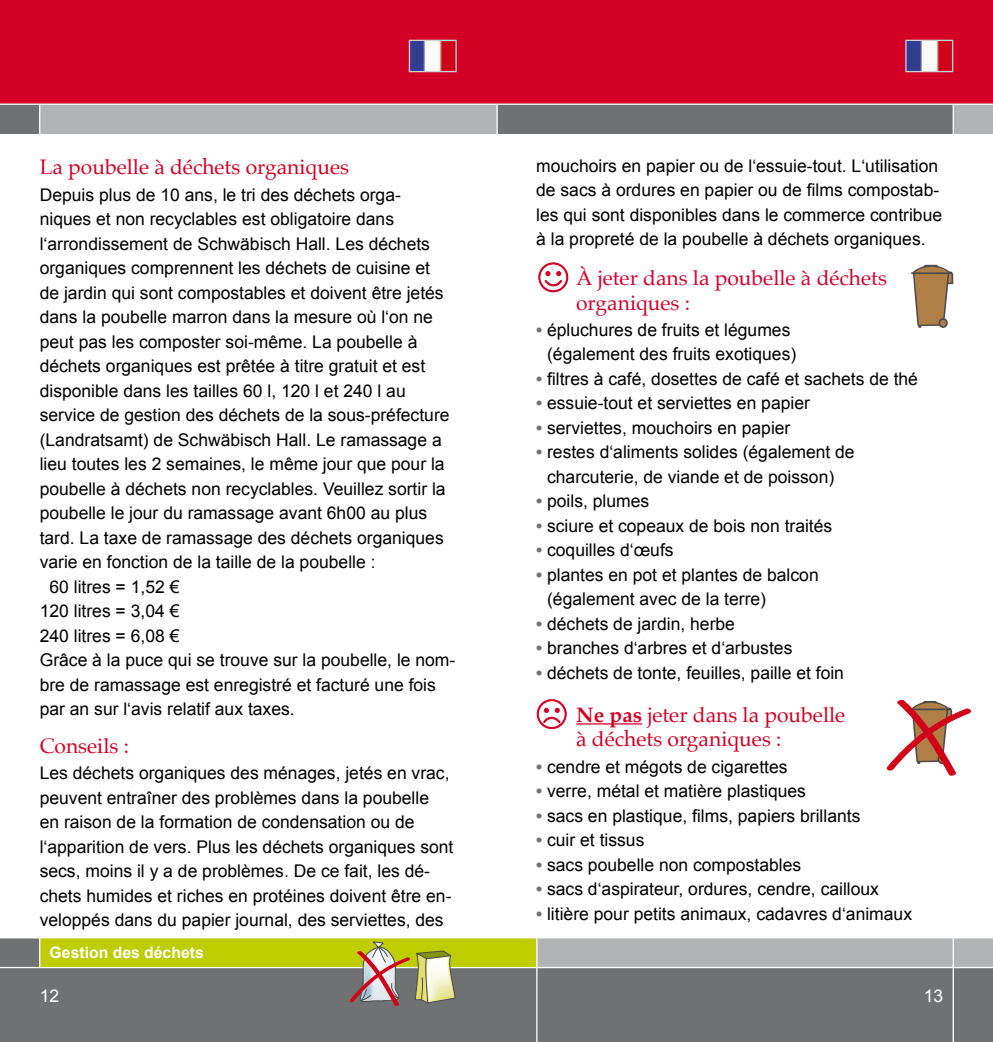
<style>
.page{position:relative;width:993px;height:1042px;background:#fff}
.page>*{position:absolute;margin:0;border:0;box-sizing:border-box;transform-origin:0 0}
.t1{font:21px/24.5px "Palatino";color:#d20024}
.t2{font:21px/24.5px "Palatino";color:#d2002c}
.t3{font:17.5px/24.5px "Arial";color:#000}
.t4{font:17.5px "Arial";color:#fff}
.t5{font:700 15.75px "Arial";color:#fff}
.s1{font-weight:700;color:#707172}
.s2{font-weight:700}
</style>
<div class="page">
<div style="left:0;top:0;width:992px;height:104px;background:#d20024"></div>
<div style="left:0;top:967px;width:992px;height:75px;background:#707172"></div>
<div style="left:0;top:938px;width:992px;height:29px;background:#b1b3b4"></div>
<div style="left:0;top:938px;width:40px;height:29px;background:#707172"></div>
<div style="left:0;top:104px;width:992px;height:30px;background:#707172"></div>
<div style="left:952px;top:104px;width:40px;height:30px;background:#b1b3b4"></div>
<hr style="left:952px;top:104px;width:1px;height:30px;background:#fff">
<div style="left:40px;top:104px;width:456px;height:30px;background:#b1b3b4"></div>
<div style="left:40px;top:938px;width:496px;height:29px;background:#bdcd00"></div>
<hr style="left:0;top:967px;width:992px;height:1px;background:#fff">
<hr style="left:0;top:104px;width:992px;height:1px;background:#fff">
<hr style="left:952px;top:814px;width:1px;height:228px;background:#fff">
<hr style="left:39px;top:104px;width:1px;height:863px;background:#fff">
<hr style="left:536px;top:938px;width:1px;height:104px;background:#fff">
<hr style="left:496px;top:104px;width:1px;height:30px;background:#fff">
<img style="left:410px;top:42px;width:32px;height:28px">
<div style="left:408px;top:40px;width:48px;height:32px;border:1px solid #d0d1d2"></div>
<img style="left:906px;top:42px;width:33px;height:28px">
<div style="left:904px;top:40px;width:48px;height:32px;border:1px solid #d0d1d2"></div>
<hr style="left:576px;top:723px;width:66px;height:1px;background:#d20024">
<svg style="left:538px;top:262px;width:30px;height:30px"></svg>
<svg style="left:536px;top:699px;width:30px;height:30px"></svg>
<svg style="left:349px;top:941px;width:107px;height:65px"></svg>
<svg style="left:886px;top:699px;width:85px;height:77px"></svg>
<svg style="left:911px;top:265px;width:41px;height:63px"></svg>
<div style="left:938px;top:318px;width:9px;height:10px;background:#b07f48;border:2px solid #4b4b4d;border-radius:50%"></div>
<p class="t1" style="left:40px;top:155px;width:311px">La poubelle à déchets organiques</p>
<p class="t3" style="left:40px;top:182px;width:362px">Depuis plus de 10 ans, le tri des déchets orga-</p>
<p class="t3" style="left:40px;top:207px;width:356px">niques et non recyclables est obligatoire dans</p>
<p class="t3" style="left:40px;top:231px;width:392px">l‘arrondissement de Schwäbisch Hall. Les déchets</p>
<p class="t3" style="left:40px;top:256px;width:392px">organiques comprennent les déchets de cuisine et</p>
<p class="t3" style="left:40px;top:280px;width:405px">de jardin qui sont compostables et doivent être jetés</p>
<p class="t3" style="left:40px;top:305px;width:394px">dans la poubelle marron dans la mesure où l‘on ne</p>
<p class="t3" style="left:40px;top:329px;width:379px">peut pas les composter soi-même. La poubelle à</p>
<p class="t3" style="left:40px;top:354px;width:387px">déchets organiques est prêtée à titre gratuit et est</p>
<p class="t3" style="left:40px;top:378px;width:367px">disponible dans les tailles 60 l, 120 l et 240 l au</p>
<p class="t3" style="left:40px;top:403px;width:411px">service de gestion des déchets de la sous-préfecture</p>
<p class="t3" style="left:40px;top:427px;width:403px">(Landratsamt) de Schwäbisch Hall. Le ramassage a</p>
<p class="t3" style="left:40px;top:452px;width:406px">lieu toutes les 2 semaines, le même jour que pour la</p>
<p class="t3" style="left:40px;top:476px;width:407px">poubelle à déchets non recyclables. Veuillez sortir la</p>
<p class="t3" style="left:40px;top:501px;width:389px">poubelle le jour du ramassage avant 6h00 au plus</p>
<p class="t3" style="left:40px;top:525px;width:405px">tard. La taxe de ramassage des déchets organiques</p>
<p class="t3" style="left:40px;top:550px;width:337px">varie en fonction de la taille de la poubelle :</p>
<p class="t3" style="left:49px;top:574px;width:131px">60 litres = 1,52 €</p>
<p class="t3" style="left:40px;top:599px;width:141px">120 litres = 3,04 €</p>
<p class="t3" style="left:40px;top:623px;width:141px">240 litres = 6,08 €</p>
<p class="t3" style="left:40px;top:648px;width:417px">Grâce à la puce qui se trouve sur la poubelle, le nom-</p>
<p class="t3" style="left:40px;top:672px;width:397px">bre de ramassage est enregistré et facturé une fois</p>
<p class="t3" style="left:40px;top:697px;width:256px">par an sur l‘avis relatif aux taxes.</p>
<p class="t1" style="left:40px;top:733px;width:91px">Conseils :</p>
<p class="t3" style="left:40px;top:761px;width:415px">Les déchets organiques des ménages, jetés en vrac, peuvent entraîner des problèmes dans la poubelle<br>en raison de la formation de condensation ou de l‘apparition de vers. Plus les déchets organiques sont secs, moins il y a de problèmes. De ce fait, les dé&shy;chets humides et riches en protéines doivent être en&shy;veloppés dans du papier journal, des serviettes, des</p>
<p class="t5" style="left:50px;top:942px;width:156px">Gestion des déchets</p>
<p class="t3" style="left:536px;top:153px;width:407px">mouchoirs en papier ou de l‘essuie-tout. L‘utilisation de sacs à ordures en papier ou de films compostab&shy;les qui sont disponibles dans le commerce contribue à la propreté de la poubelle à déchets organiques.</p>
<p class="t2" style="left:576px;top:265px;width:312px">À jeter dans la poubelle à déchets organiques :</p>
<p class="t3" style="left:547px;top:317px;width:250px;text-indent:-11px"><span class="s1">•</span> épluchures de fruits et légumes (également des fruits exotiques)</p>
<p class="t3" style="left:536px;top:366px;width:383px"><span class="s1">•</span> filtres à café, dosettes de café et sachets de thé</p>
<p class="t3" style="left:536px;top:391px;width:275px"><span class="s1">•</span> essuie-tout et serviettes en papier</p>
<p class="t3" style="left:536px;top:415px;width:256px"><span class="s1">•</span> serviettes, mouchoirs en papier</p>
<p class="t3" style="left:536px;top:440px;width:320px;text-align:center"><span class="s1">•</span> restes d‘aliments solides (également de charcuterie, de viande et de poisson)</p>
<p class="t3" style="left:536px;top:489px;width:114px"><span class="s1">•</span> poils, plumes</p>
<p class="t3" style="left:536px;top:513px;width:297px"><span class="s1">•</span> sciure et copeaux de bois non traités</p>
<p class="t3" style="left:536px;top:538px;width:139px"><span class="s1">•</span> coquilles d‘œufs</p>
<p class="t3" style="left:547px;top:562px;width:273px;text-indent:-11px"><span class="s1">•</span> plantes en pot et plantes de balcon (également avec de la terre)</p>
<p class="t3" style="left:536px;top:611px;width:200px"><span class="s1">•</span> déchets de jardin, herbe</p>
<p class="t3" style="left:536px;top:636px;width:257px"><span class="s1">•</span> branches d‘arbres et d‘arbustes</p>
<p class="t3" style="left:536px;top:660px;width:309px"><span class="s1">•</span> déchets de tonte, feuilles, paille et foin</p>
<p class="t1" style="left:576px;top:702px;width:270px"><span class="s2">Ne pas</span> jeter dans la poubelle à déchets organiques :</p>
<p class="t3" style="left:536px;top:754px;width:253px"><span class="s1">•</span> cendre et mégots de cigarettes</p>
<p class="t3" style="left:536px;top:779px;width:271px"><span class="s1">•</span> verre, métal et matière plastiques</p>
<p class="t3" style="left:536px;top:803px;width:326px"><span class="s1">•</span> sacs en plastique, films, papiers brillants</p>
<p class="t3" style="left:536px;top:828px;width:110px"><span class="s1">•</span> cuir et tissus</p>
<p class="t3" style="left:536px;top:852px;width:266px"><span class="s1">•</span> sacs poubelle non compostables</p>
<p class="t3" style="left:536px;top:877px;width:344px"><span class="s1">•</span> sacs d‘aspirateur, ordures, cendre, cailloux</p>
<p class="t3" style="left:536px;top:901px;width:377px"><span class="s1">•</span> litière pour petits animaux, cadavres d‘animaux</p>
<p class="t4" style="left:40px;top:984px;width:21px">12</p>
<p class="t4" style="left:923px;top:984px;width:21px">13</p>
</div>
